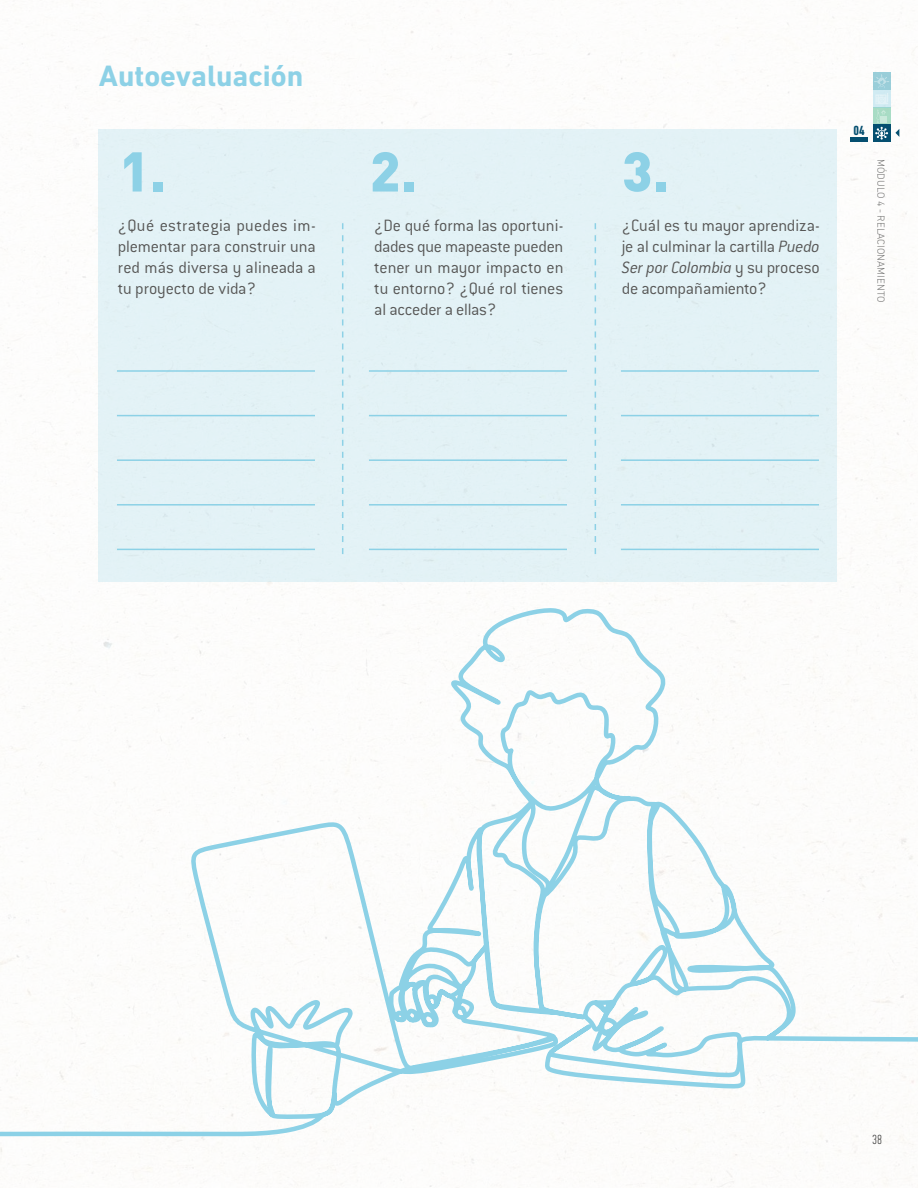
<style>
.page{position:relative;width:918px;height:1188px;background:#fff}
.page>*{position:absolute;margin:0;border:0;box-sizing:border-box;transform-origin:0 0}
.t1{font:900 55.05px "DIN";color:#8dd1e6}
.t2{font:700 30px "DIN Next LT Pro";color:#8dd1e6}
.t3{font:300 18px/21px "Conduit ITC Std";letter-spacing:-.005em;color:#575756;text-align:justify}
.t4{font:300 condensed 13.5px "DIN Next LT Pro";color:#3c3c3b}
.t5{font:700 condensed 13.5px "DIN Next LT Pro";color:#054f70}
.t6{font:300 10.5px "DIN Next LT Pro";color:#575756}
.s1{font-style:italic}
</style>
<div class="page">
<div style="left:99px;top:129px;width:738px;height:452px;background:#e3f2f6"></div>
<svg style="left:342px;top:223px;width:1px;height:331px"></svg>
<svg style="left:595px;top:223px;width:1px;height:331px"></svg>
<hr style="left:117px;top:415px;width:198px;height:1px;background:#8cd1e6">
<hr style="left:369px;top:415px;width:198px;height:1px;background:#8cd1e6">
<hr style="left:621px;top:415px;width:198px;height:1px;background:#8cd1e6">
<hr style="left:117px;top:504px;width:198px;height:2px;background:#8cd1e6">
<hr style="left:369px;top:504px;width:198px;height:2px;background:#8cd1e6">
<hr style="left:621px;top:504px;width:198px;height:2px;background:#8cd1e6">
<hr style="left:117px;top:370px;width:198px;height:2px;background:#8cd1e6">
<hr style="left:369px;top:370px;width:198px;height:2px;background:#8cd1e6">
<hr style="left:621px;top:370px;width:198px;height:2px;background:#8cd1e6">
<hr style="left:117px;top:459px;width:198px;height:2px;background:#8cd1e6">
<hr style="left:369px;top:459px;width:198px;height:2px;background:#8cd1e6">
<hr style="left:621px;top:459px;width:198px;height:2px;background:#8cd1e6">
<hr style="left:117px;top:549px;width:198px;height:1px;background:#8cd1e6">
<hr style="left:369px;top:549px;width:198px;height:1px;background:#8cd1e6">
<hr style="left:621px;top:549px;width:198px;height:1px;background:#8cd1e6">
<svg style="left:0;top:605px;width:918px;height:534px"></svg>
<div style="left:873px;top:107px;width:17px;height:18px;background:#a8dcc4"></div>
<svg style="left:873px;top:73px;width:17px;height:17px"></svg>
<div style="left:873px;top:125px;width:17px;height:17px;background:#054f70"></div>
<svg style="left:895px;top:129px;width:4px;height:8px"></svg>
<div style="left:850px;top:137px;width:18px;height:5px;background:#054f70"></div>
<div style="left:873px;top:90px;width:17px;height:17px;background:#d0eaf2"></div>
<svg style="left:875px;top:75px;width:14px;height:65px"></svg>
<h2 class="t2" style="left:99px;top:58px;width:206px">Autoevaluación</h2>
<h1 class="t1" style="left:119px;top:135px;width:48px">1.</h1>
<h1 class="t1" style="left:370px;top:135px;width:48px">2.</h1>
<h1 class="t1" style="left:622px;top:135px;width:48px">3.</h1>
<p class="t3" style="left:118px;top:214px;width:200px">¿Qué estrategia puedes im&shy;plementar para construir una red más diversa y alineada a tu proyecto de vida?</p>
<p class="t3" style="left:374px;top:214px;width:191px">¿De qué forma las oportuni&shy;dades que mapeaste pueden tener un mayor impacto en tu entorno? ¿Qué rol tienes al acceder a ellas?</p>
<p class="t3" style="left:622px;top:214px;width:200px">¿Cuál es tu mayor aprendiza&shy;je al culminar la cartilla <span class="s1">Puedo Ser por Colombia</span> y su proceso de acompañamiento?</p>
<p class="t5" style="left:854px;top:122px;width:13px">04</p>
<p class="t6" style="left:887px;top:159px;width:145px;rotate:90deg">MÓDULO 4 - RELACIONAMIENTO</p>
<p class="t4" style="left:872px;top:1132px;width:12px">38</p>
</div>
